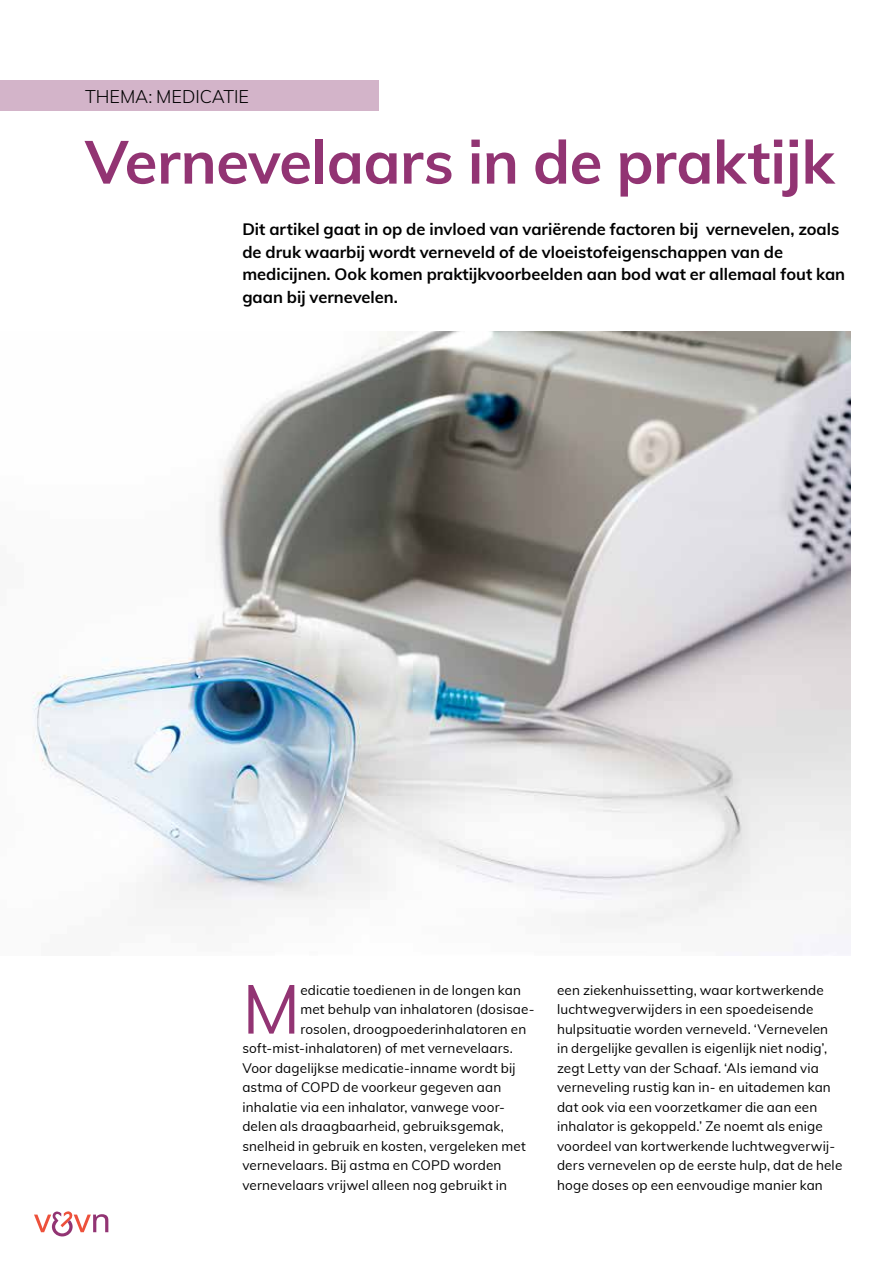
<style>
.page{position:relative;width:893px;height:1263px;background:#fff}
.page>*{position:absolute;margin:0;border:0;box-sizing:border-box;transform-origin:0 0}
.t1{font:68.25px "Muli";color:#923473}
.t2{font:700 60px "Muli";letter-spacing:-.01em;color:#923473}
.t3{font:300 18px "Muli";color:#000}
.t4{font:700 16.5px/22.5px "Muli";color:#000}
.t5{font:13.5px/19.5px "Muli";letter-spacing:.01em;color:#000}
</style>
<div class="page">
<div style="left:0;top:80px;width:378px;height:31px;background:#d3b4c9"></div>
<img style="left:32px;top:331px;width:818px;height:623px">
<svg style="left:34px;top:1211px;width:74px;height:25px"></svg>
<h3 class="t3" style="left:85px;top:84px;width:166px">THEMA: MEDICATIE</h3>
<h2 class="t2" style="left:85px;top:118px;width:751px">Vernevelaars in de praktijk</h2>
<p class="t4" style="left:242px;top:217px;width:604px">Dit artikel gaat in op de invloed van variërende factoren bij vernevelen, zoals de druk waarbij wordt verneveld of de vloeistofeigenschappen van de medicijnen. Ook komen praktijkvoorbeelden aan bod wat er allemaal fout kan gaan bij vernevelen.</p>
<h1 class="t1" style="left:242px;top:959px;width:59px">M</h1>
<p class="t5" style="left:300px;top:979px;width:222px">edicatie toedienen in de longen kan</p>
<p class="t5" style="left:300px;top:999px;width:236px">met behulp van inhalatoren (dosisae-</p>
<p class="t5" style="left:300px;top:1018px;width:227px">rosolen, droogpoederinhalatoren en</p>
<p class="t5" style="left:242px;top:1038px;width:272px">soft-mist-inhalatoren) of met vernevelaars.</p>
<p class="t5" style="left:242px;top:1057px;width:275px">Voor dagelijkse medicatie-inname wordt bij</p>
<p class="t5" style="left:242px;top:1077px;width:260px">astma of COPD de voorkeur gegeven aan</p>
<p class="t5" style="left:242px;top:1096px;width:264px">inhalatie via een inhalator, vanwege voor-</p>
<p class="t5" style="left:242px;top:1116px;width:263px">delen als draagbaarheid, gebruiksgemak,</p>
<p class="t5" style="left:242px;top:1135px;width:285px">snelheid in gebruik en kosten, vergeleken met</p>
<p class="t5" style="left:242px;top:1155px;width:261px">vernevelaars. Bij astma en COPD worden</p>
<p class="t5" style="left:242px;top:1174px;width:266px">vernevelaars vrijwel alleen nog gebruikt in</p>
<p class="t5" style="left:557px;top:979px;width:287px">een ziekenhuissetting, waar kortwerkende luchtwegverwijders in een spoedeisende hulpsituatie worden verneveld. ‘Vernevelen in dergelijke gevallen is eigenlijk niet nodig’, zegt Letty van der Schaaf. ‘Als iemand via verneveling rustig kan in- en uitademen kan dat ook via een voorzetkamer die aan een inhalator is gekoppeld.’ Ze noemt als enige voordeel van kortwerkende luchtwegverwij&shy;ders vernevelen op de eerste hulp, dat de hele hoge doses op een eenvoudige manier kan</p>
</div>
